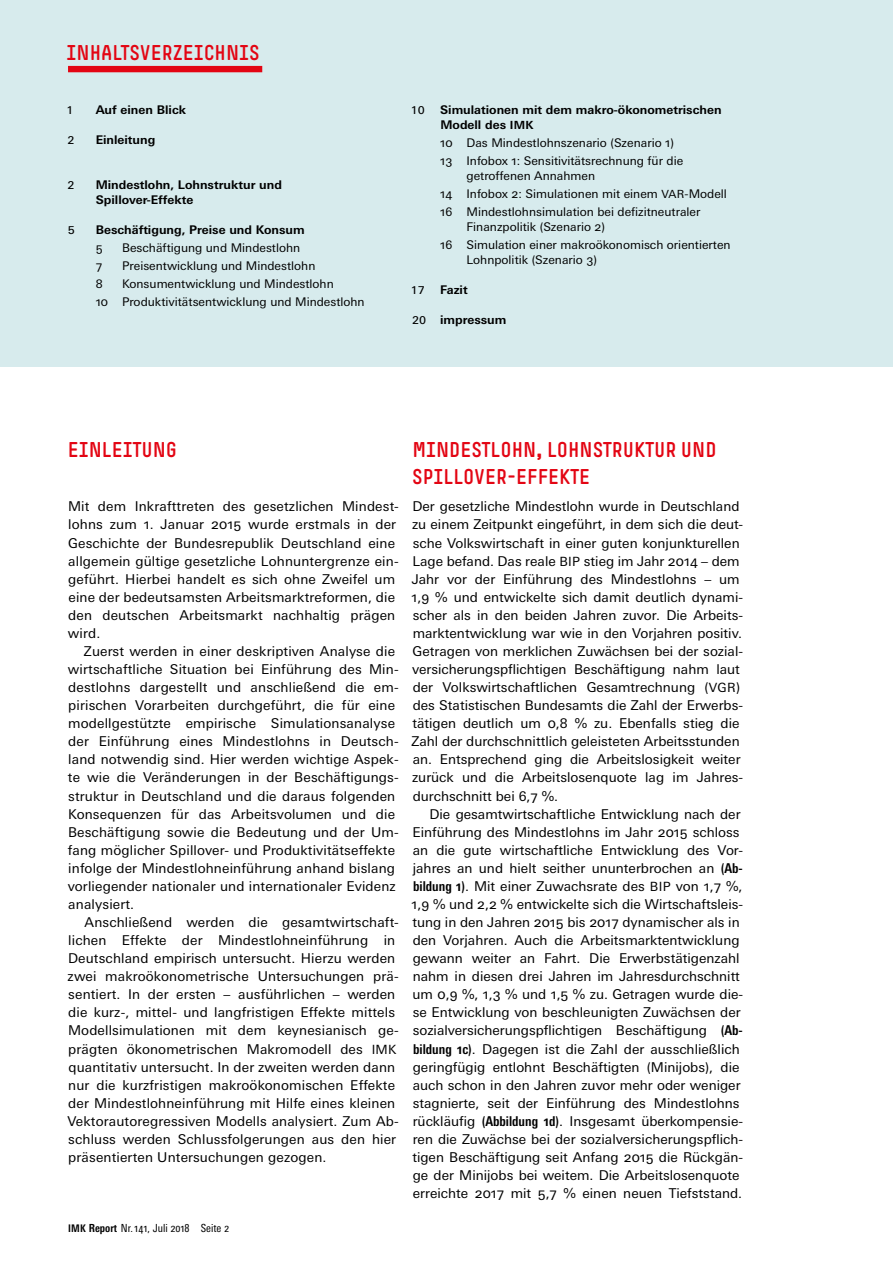
<style>
.page{position:relative;width:893px;height:1263px;background:#fff}
.page>*{position:absolute;margin:0;border:0;box-sizing:border-box;transform-origin:0 0}
.Ü1_Hauptüberschrift{font:21px/27.2px "Simple HBS";color:#e30513}
.IHV_Haupt-Eintrag{font:14.4px "Univers Next Pro";color:#000}
.Grundtext{font:13.5px/18px "Univers Next Pro";letter-spacing:.01em;color:#000}
.Grundtext_o_E{font:13.5px/18px "Univers Next Pro";color:#000}
.IHV_untergeordneter{font:12px/15px "Univers Next Pro";color:#000}
.IHV_Haupt-Eintrag-2{font:700 12px/15px "Univers Next Pro";color:#000}
.Fußzeile{font:condensed 11.1px "Univers Next Pro";color:#000}
.s1{font-weight:400;font-size:14.4px}
.s2{font-size:11.25px}
.s3{font-size:12.75px}
.s4{font-weight:700;font-size:10.5px}
.s5{font-weight:700}
.s6{font-weight:700;font-stretch:condensed}
</style>
<div class="page">
<div style="left:0;top:0;width:893px;height:367px;background:#d7ebed"></div>
<div style="left:68px;top:66px;width:194px;height:6px;background:#e30513"></div>
<h1 class="Ü1_Hauptüberschrift" style="left:67px;top:39px;width:195px">INHALTSVERZEICHNIS</h1>
<p class="IHV_Haupt-Eintrag" style="left:66px;top:100px;width:9px">1</p>
<p class="IHV_Haupt-Eintrag-2" style="left:96px;top:102px;width:92px">Auf einen Blick</p>
<p class="IHV_Haupt-Eintrag" style="left:68px;top:130px;width:9px">2</p>
<p class="IHV_Haupt-Eintrag-2" style="left:96px;top:132px;width:61px">Einleitung</p>
<p class="IHV_Haupt-Eintrag" style="left:68px;top:175px;width:9px">2</p>
<p class="IHV_Haupt-Eintrag-2" style="left:96px;top:177px;width:188px">Mindestlohn, Lohnstruktur und<br>Spillover-Effekte</p>
<p class="IHV_Haupt-Eintrag" style="left:68px;top:220px;width:9px">5</p>
<p class="IHV_Haupt-Eintrag-2" style="left:96px;top:222px;width:211px">Beschäftigung, Preise und Konsum</p>
<p class="IHV_untergeordneter" style="left:96px;top:240px;width:8px">5</p>
<p class="IHV_untergeordneter" style="left:122px;top:240px;width:180px">Beschäftigung und Mindestlohn</p>
<p class="IHV_untergeordneter" style="left:96px;top:258px;width:8px">7</p>
<p class="IHV_untergeordneter" style="left:122px;top:258px;width:195px">Preisentwicklung und Mindestlohn</p>
<p class="IHV_untergeordneter" style="left:96px;top:276px;width:8px">8</p>
<p class="IHV_untergeordneter" style="left:122px;top:276px;width:213px">Konsumentwicklung und Mindestlohn</p>
<p class="IHV_untergeordneter" style="left:96px;top:294px;width:271px">10 Produktivitätsentwicklung und Mindestlohn</p>
<p class="IHV_Haupt-Eintrag-2" style="left:440px;top:102px;width:283px;text-indent:-30px"><span class="s1">10</span> Simulationen mit dem makro-ökonometrischen<br>Modell des <span class="s2">IMK</span></p>
<p class="IHV_untergeordneter" style="left:440px;top:135px;width:235px">10 Das Mindestlohnszenario (Szenario 1)</p>
<p class="IHV_untergeordneter" style="left:466px;top:153px;width:218px;text-indent:-26px">13 Infobox 1: Sensitivitätsrechnung für die getroffenen Annahmen</p>
<p class="IHV_untergeordneter" style="left:440px;top:186px;width:288px">14 Infobox 2: Simulationen mit einem <span class="s2">VAR</span>-Modell</p>
<p class="IHV_untergeordneter" style="left:466px;top:204px;width:236px;text-indent:-26px">16 Mindestlohnsimulation bei defizitneutraler<br>Finanzpolitik (Szenario 2)</p>
<p class="IHV_untergeordneter" style="left:466px;top:237px;width:266px;text-indent:-26px">16 Simulation einer makroökonomisch orientierten<br>Lohnpolitik (Szenario 3)</p>
<p class="IHV_Haupt-Eintrag-2" style="left:411px;top:282px;width:58px"><span class="s1">17</span> Fazit</p>
<p class="IHV_Haupt-Eintrag-2" style="left:412px;top:312px;width:96px"><span class="s1">20</span> impressum</p>
<p class="Ü1_Hauptüberschrift" style="left:68px;top:436px;width:111px">EINLEITUNG</p>
<p class="Grundtext_o_E" style="left:68px;top:498px;width:332px">Mit dem Inkrafttreten des gesetzlichen Mindest&shy;lohns zum 1. Januar 2015 wurde erstmals in der Geschichte der Bundesrepublik Deutschland eine allgemein gültige gesetzliche Lohnuntergrenze ein&shy;geführt. Hierbei handelt es sich ohne Zweifel um eine der bedeutsamsten Arbeitsmarktreformen, die den deutschen Arbeitsmarkt nachhaltig prägen wird.</p>
<p class="Grundtext" style="left:68px;top:642px;width:332px;text-indent:16px">Zuerst werden in einer deskriptiven Analyse die wirtschaftliche Situation bei Einführung des Min&shy;destlohns dargestellt und anschließend die em&shy;pirischen Vorarbeiten durchgeführt, die für eine modellgestützte empirische Simulationsanalyse der Einführung eines Mindestlohns in Deutsch&shy;land notwendig sind. Hier werden wichtige Aspek&shy;te wie die Veränderungen in der Beschäftigungs&shy;struktur in Deutschland und die daraus folgenden Konsequenzen für das Arbeitsvolumen und die Beschäftigung sowie die Bedeutung und der Um&shy;fang möglicher Spillover- und Produktivitätseffekte infolge der Mindestlohneinführung anhand bislang vorliegender nationaler und internationaler Evidenz analysiert.</p>
<p class="Grundtext" style="left:67px;top:913px;width:333px;text-indent:17px">Anschließend werden die gesamtwirtschaft&shy;lichen Effekte der Mindestlohneinführung in Deutschland empirisch untersucht. Hierzu werden zwei makroökonometrische Untersuchungen prä&shy;sentiert. In der ersten – ausführlichen – werden die kurz-, mittel- und langfristigen Effekte mittels Modellsimulationen mit dem keynesianisch ge&shy;prägten ökonometrischen Makromodell des <span class="s3">IMK </span>quantitativ untersucht. In der zweiten werden dann nur die kurzfristigen makroökonomischen Effekte der Mindestlohneinführung mit Hilfe eines kleinen Vektorautoregressiven Modells analysiert. Zum Ab&shy;schluss werden Schlussfolgerungen aus den hier präsentierten Untersuchungen gezogen.</p>
<p class="Fußzeile" style="left:68px;top:1221px;width:163px"><span class="s4">IMK</span> <span class="s5">Report</span> Nr.141, Juli 2018 Seite 2</p>
<p class="Ü1_Hauptüberschrift" style="left:412px;top:436px;width:306px">MINDESTLOHN, LOHNSTRUKTUR UND<br>SPILLOVER-EFFEKTE</p>
<p class="Grundtext_o_E" style="left:411px;top:498px;width:333px">Der gesetzliche Mindestlohn wurde in Deutschland zu einem Zeitpunkt eingeführt, in dem sich die deut&shy;sche Volkswirtschaft in einer guten konjunkturellen Lage befand. Das reale <span class="s3">BIP</span> stieg im Jahr 2014 – dem Jahr vor der Einführung des Mindestlohns – um 1,9 % und entwickelte sich damit deutlich dynami&shy;scher als in den beiden Jahren zuvor. Die Arbeits&shy;marktentwicklung war wie in den Vorjahren positiv.<br>Getragen von merklichen Zuwächsen bei der sozial&shy;versicherungspflichtigen Beschäftigung nahm laut der Volkswirtschaftlichen Gesamtrechnung (<span class="s3">VGR</span>) des Statistischen Bundesamts die Zahl der Erwerbs&shy;tätigen deutlich um 0,8 % zu. Ebenfalls stieg die Zahl der durchschnittlich geleisteten Arbeitsstunden an. Entsprechend ging die Arbeitslosigkeit weiter zurück und die Arbeitslosenquote lag im Jahres&shy;durchschnitt bei 6,7 %.</p>
<p class="Grundtext" style="left:412px;top:805px;width:333px;text-indent:18px">Die gesamtwirtschaftliche Entwicklung nach der Einführung des Mindestlohns im Jahr 2015 schloss an die gute wirtschaftliche Entwicklung des Vor&shy;jahres an und hielt seither ununterbrochen an <span class="s6">(Ab&shy;bildung 1)</span>. Mit einer Zuwachsrate des <span class="s3">BIP</span> von 1,7 %, 1,9 % und 2,2 % entwickelte sich die Wirtschaftsleis&shy;tung in den Jahren 2015 bis 2017 dynamischer als in den Vorjahren. Auch die Arbeitsmarktentwicklung gewann weiter an Fahrt. Die Erwerbstätigenzahl nahm in diesen drei Jahren im Jahresdurchschnitt um 0,9 %, 1,3 % und 1,5 % zu. Getragen wurde die&shy;se Entwicklung von beschleunigten Zuwächsen der sozialversicherungspflichtigen Beschäftigung <span class="s6">(Ab&shy;bildung 1c)</span>. Dagegen ist die Zahl der ausschließlich geringfügig entlohnt Beschäftigten (Minijobs), die auch schon in den Jahren zuvor mehr oder weniger stagnierte, seit der Einführung des Mindestlohns rückläufig <span class="s6">(Abbildung 1d)</span>. Insgesamt überkompensie&shy;ren die Zuwächse bei der sozialversicherungspflich&shy;tigen Beschäftigung seit Anfang 2015 die Rückgän&shy;ge der Minijobs bei weitem. Die Arbeitslosenquote erreichte 2017 mit 5,7 % einen neuen Tiefststand.</p>
</div>
